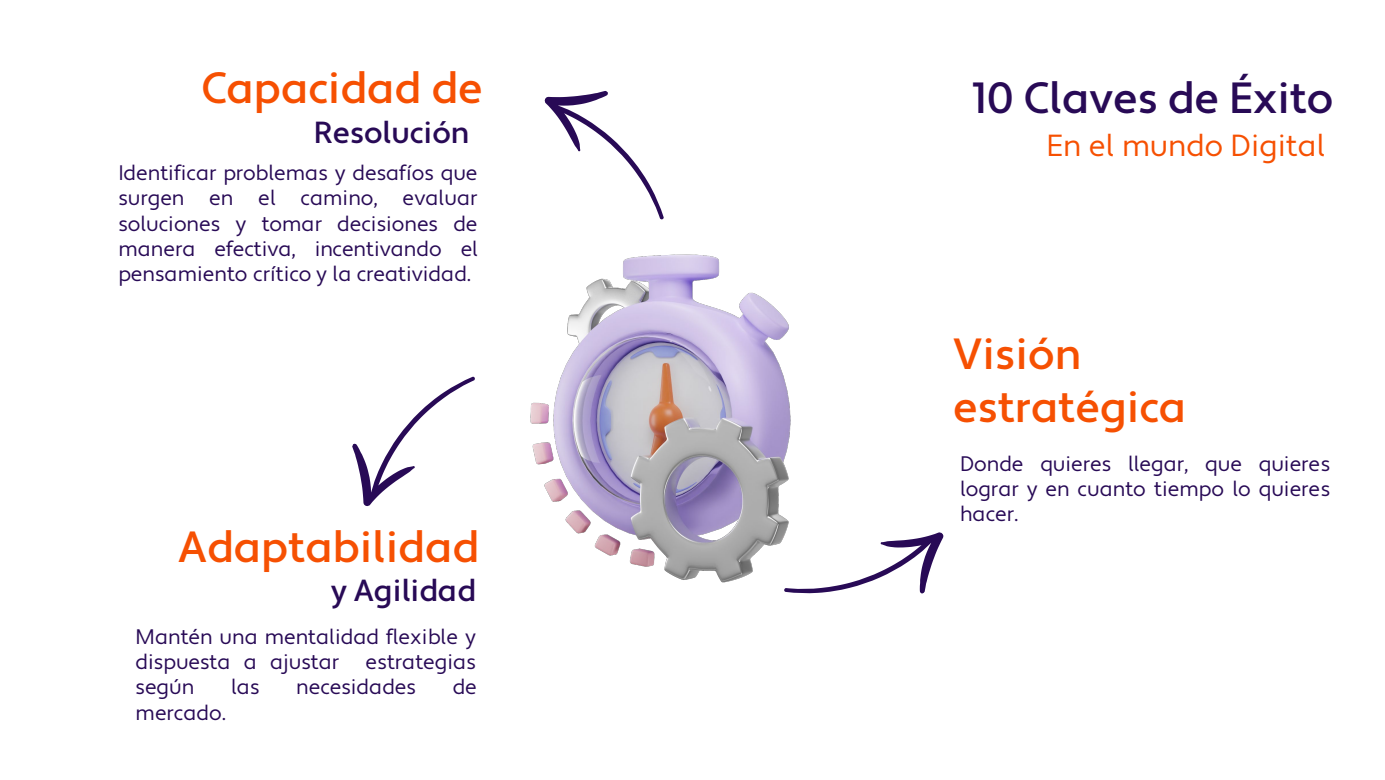
<style>
.page{position:relative;width:1385px;height:780px;background:#fff}
.page>*{position:absolute;margin:0;border:0;box-sizing:border-box;transform-origin:0 0}
.t1{font:500 43.57px/52.5px "Apertura";color:#f65002}
.t2{font:500 43.57px "Apertura";letter-spacing:-.005em;color:#280a56}
.t3{font:500 30.45px "Apertura";color:#280a56}
.t4{font:30.45px "Apertura";color:#f65002}
.t5{font:21px/25.2px "Apertura";color:#280a56;text-align:justify}
</style>
<div class="page">
<img style="left:530px;top:254px;width:261px;height:329px">
<svg style="left:544px;top:91px;width:120px;height:129px"></svg>
<svg style="left:352px;top:376px;width:123px;height:131px"></svg>
<svg style="left:782px;top:492px;width:162px;height:102px"></svg>
<p class="t1" style="left:201px;top:63px;width:283px">Capacidad de</p>
<p class="t3" style="left:314px;top:114px;width:157px">Resolución</p>
<p class="t5" style="left:118px;top:161px;width:361px">Identificar problemas y desafíos que surgen en el camino, evaluar soluciones y tomar decisiones de manera efectiva, incentivando el pensamiento crítico y la creatividad.</p>
<p class="t1" style="left:178px;top:522px;width:302px">Adaptabilidad</p>
<p class="t3" style="left:331px;top:571px;width:147px">y Agilidad</p>
<p class="t5" style="left:136px;top:624px;width:342px">Mantén una mentalidad flexible y dispuesta a ajustar estrategias según</p>
<p class="t5" style="left:231px;top:675px;width:30px">las</p>
<p class="t5" style="left:296px;top:675px;width:121px">necesidades</p>
<p class="t5" style="left:453px;top:675px;width:26px">de</p>
<p class="t5" style="left:136px;top:700px;width:92px">mercado.</p>
<p class="t2" style="left:972px;top:71px;width:363px">10 Claves de Éxito</p>
<p class="t4" style="left:1046px;top:127px;width:280px">En el mundo Digital</p>
<p class="t1" style="left:953px;top:329px;width:235px">Visión estratégica</p>
<p class="t5" style="left:960px;top:451px;width:372px">Donde quieres llegar, que quieres lograr y en cuanto tiempo lo quieres hacer.</p>
</div>
